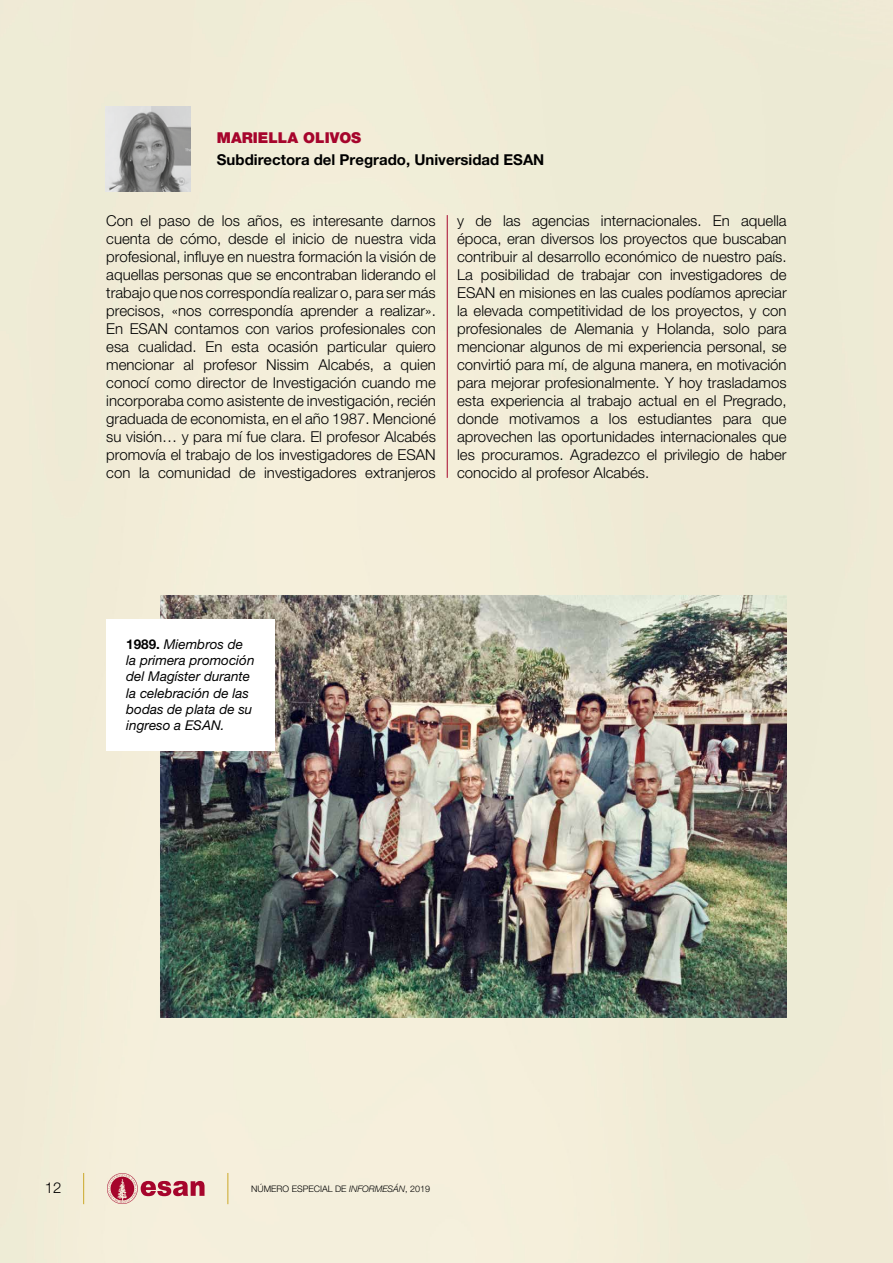
<style>
.page{position:relative;width:893px;height:1263px;background:#f0ecd6}
.page>*{position:absolute;margin:0;border:0;box-sizing:border-box;transform-origin:0 0}
.t1{font:300 15px/18px "Helvetica Neue LT Pro";color:#000;text-align:justify}
.t2{font:700 15px "Helvetica Neue LT Pro";color:#000}
.t3{font:900 15px "Helvetica Neue LT Pro";color:#a6052c}
.t4{font:italic 13.5px/16.2px "Helvetica Neue LT Pro";color:#000}
.t5{font:300 9px "Helvetica Neue LT Pro";color:#000}
.s1{font-weight:700;font-style:normal}
.s2{font-style:italic}
</style>
<div class="page">
<img style="left:161px;top:595px;width:626px;height:422px">
<hr style="left:447px;top:215px;width:1px;height:263px;background:#a6052c">
<div style="left:107px;top:619px;width:168px;height:132px;background:#fff"></div>
<img style="left:106px;top:106px;width:85px;height:85px">
<hr style="left:83px;top:1173px;width:1px;height:31px;background:#cba829">
<hr style="left:227px;top:1173px;width:1px;height:31px;background:#cba829">
<svg style="left:107px;top:1173px;width:98px;height:31px"></svg>
<p class="t3" style="left:217px;top:129px;width:146px">MARIELLA OLIVOS</p>
<p class="t2" style="left:217px;top:151px;width:329px">Subdirectora del Pregrado, Universidad ESAN</p>
<p class="t1" style="left:106px;top:211px;width:331px">Con el paso de los años, es interesante darnos cuenta de cómo, desde el inicio de nuestra vida profesional, influye en nuestra formación la visión de aquellas personas que se encontraban liderando el trabajo que nos correspondía realizar o, para ser más precisos, «nos correspondía aprender a realizar».<br>En ESAN contamos con varios profesionales con esa cualidad. En esta ocasión particular quiero mencionar al profesor Nissim Alcabés, a quien conocí como director de Investigación cuando me incorporaba como asistente de investigación, recién graduada de economista, en el año 1987. Mencioné su visión… y para mí fue clara. El profesor Alcabés promovía el trabajo de los investigadores de ESAN con la comunidad de investigadores extranjeros</p>
<p class="t1" style="left:457px;top:211px;width:331px">y de las agencias internacionales. En aquella época, eran diversos los proyectos que buscaban contribuir al desarrollo económico de nuestro país.<br>La posibilidad de trabajar con investigadores de ESAN en misiones en las cuales podíamos apreciar la elevada competitividad de los proyectos, y con profesionales de Alemania y Holanda, solo para mencionar algunos de mi experiencia personal, se convirtió para mí, de alguna manera, en motivación para mejorar profesionalmente. Y hoy trasladamos esta experiencia al trabajo actual en el Pregrado, donde motivamos a los estudiantes para que aprovechen las oportunidades internacionales que les procuramos. Agradezco el privilegio de haber conocido al profesor Alcabés.</p>
<p class="t4" style="left:126px;top:636px;width:130px"><span class="s1">1989.</span> Miembros de la primera promoción del Magíster durante la celebración de las bodas de plata de su ingreso a ESAN.</p>
<p class="t1" style="left:45px;top:1178px;width:18px">12</p>
<p class="t5" style="left:251px;top:1183px;width:181px">NÚMERO ESPECIAL DE <span class="s2">INFORMESÁN</span>, 2019</p>
</div>
